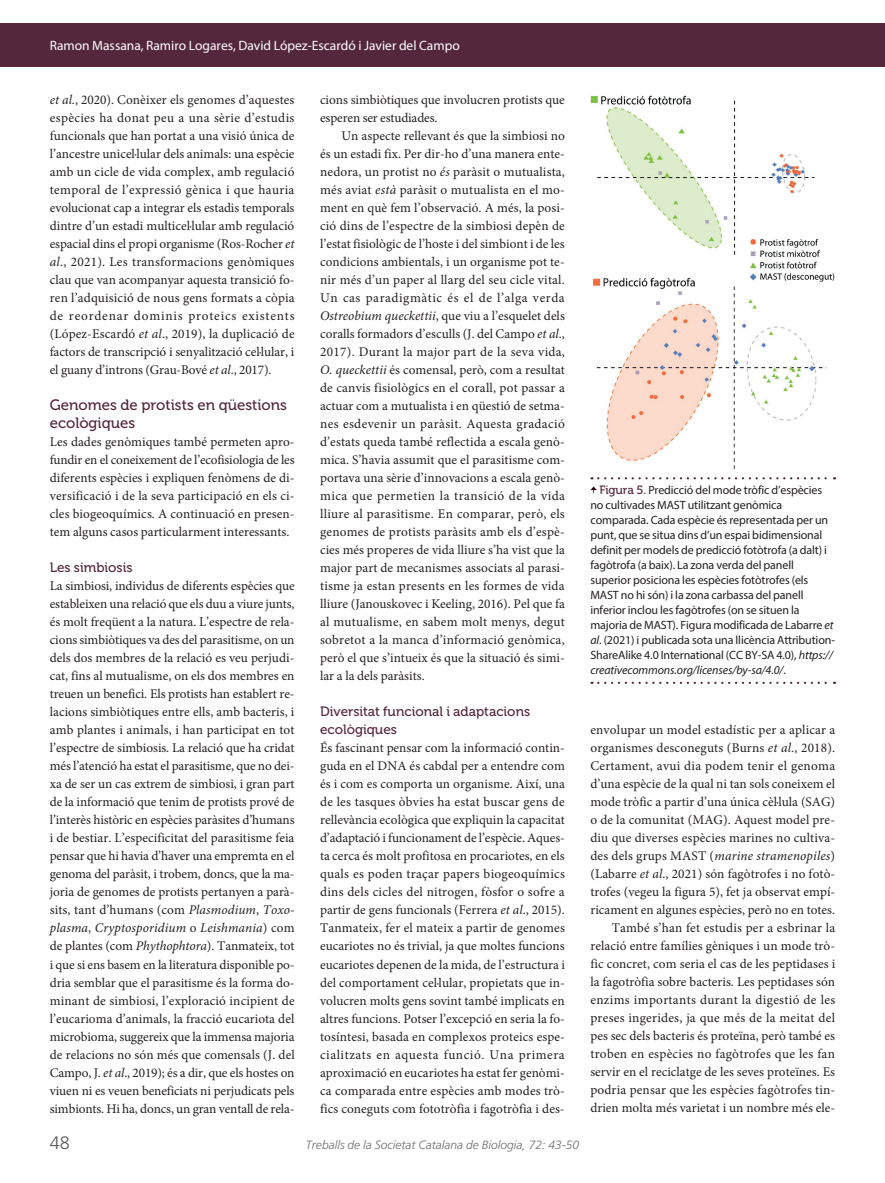
<style>
.page{position:relative;width:885px;height:1183px;background:#fff}
.page>*{position:absolute;margin:0;border:0;box-sizing:border-box;transform-origin:0 0}
.t1{font:300 18px "Frutiger LT Std";color:#57585a}
.L1{font:15px/18px "Museo 500";color:#54273c}
.t2{font:13.5px "Myriad Pro";color:#fff}
.L2{font:13.5px/18px "Museo 500";color:#54273c}
.Z0{font:13.35px/18px "Minion Pro";color:#231f20;text-align:justify}
.Z{font:13.35px/18px "Minion Pro";letter-spacing:.01em;color:#231f20;text-align:justify}
.Peu_figura{font:12px/15px "Myriad Pro";letter-spacing:-.01em;color:#231f20}
.t3{font:italic 300 12px "Frutiger LT Std";color:#6c6d70}
.s1{font-style:italic}
.s2{font-family:"Museo 500";color:#54273c}
</style>
<div class="page">
<div style="left:0;top:23px;width:884px;height:44px;background:#54273c"></div>
<img style="left:590px;top:95px;width:245px;height:373px">
<svg style="left:598px;top:477px;width:237px;height:2px"></svg>
<svg style="left:598px;top:681px;width:237px;height:2px"></svg>
<svg style="left:590px;top:486px;width:7px;height:7px"></svg>
<p class="t2" style="left:50px;top:37px;width:411px">Ramon Massana, Ramiro Logares, David López-Escardó i Javier del Campo</p>
<p class="Z" style="left:50px;top:91px;width:246px"><span class="s1">et al</span>., 2020). Conèixer els genomes d’aquestes espècies ha donat peu a una sèrie d’estudis funcionals que han portat a una visió única de l’ancestre unicel·lular dels animals: una espècie amb un cicle de vida complex, amb regulació temporal de l’expressió gènica i que hauria evolucionat cap a integrar els estadis temporals dintre d’un estadi multicel·lular amb regulació espacial dins el propi organisme (Ros-Rocher <span class="s1">et al</span>., 2021). Les transformacions genòmiques clau que van acompanyar aquesta transició fo&shy;ren l’adquisició de nous gens formats a còpia de reordenar dominis proteics existents (López-Escardó <span class="s1">et al</span>., 2019), la duplicació de factors de transcripció i senyalització cel·lular, i el guany d’introns (Grau-Bové <span class="s1">et al</span>., 2017).</p>
<p class="L1" style="left:50px;top:396px;width:239px">Genomes de protists en qüestions ecològiques</p>
<p class="Z0" style="left:50px;top:433px;width:246px">Les dades genòmiques també permeten apro&shy;fundir en el coneixement de l’ecofisiologia de les diferents espècies i expliquen fenòmens de di&shy;versificació i de la seva participació en els ci&shy;cles biogeoquímics. A continuació en presen&shy;tem alguns casos particularment interessants.</p>
<p class="L2" style="left:50px;top:558px;width:84px">Les simbiosis</p>
<p class="Z0" style="left:50px;top:577px;width:246px">La simbiosi, individus de diferents espècies que estableixen una relació que els duu a viure junts, és molt freqüent a la natura. L’espectre de rela&shy;cions simbiòtiques va des del parasitisme, on un dels dos membres de la relació es veu perjudi&shy;cat, fins al mutualisme, on els dos membres en treuen un benefici. Els protists han establert re&shy;lacions simbiòtiques entre ells, amb bacteris, i amb plantes i animals, i han participat en tot l’espectre de simbiosis. La relació que ha cridat més l’atenció ha estat el parasitisme, que no dei&shy;xa de ser un cas extrem de simbiosi, i gran part de la informació que tenim de protists prové de l’interès històric en espècies paràsites d’humans i de bestiar. L’especificitat del parasitisme feia pensar que hi havia d’haver una empremta en el genoma del paràsit, i trobem, doncs, que la ma&shy;joria de genomes de protists pertanyen a parà&shy;sits, tant d’humans (com <span class="s1">Plasmodium</span>, <span class="s1">Toxo&shy;plasma</span>, <span class="s1">Cryptosporidium</span> o <span class="s1">Leishmania</span>) com de plantes (com <span class="s1">Phythophtora</span>). Tanmateix, tot i que si ens basem en la literatura disponible po&shy;dria semblar que el parasitisme és la forma do&shy;minant de simbiosi, l’exploració incipient de l’eucarioma d’animals, la fracció eucariota del microbioma, suggereix que la immensa majoria de relacions no són més que comensals (J. del Campo, J. <span class="s1">et al</span>., 2019); és a dir, que els hostes on viuen ni es veuen beneficiats ni perjudicats pels simbionts. Hi ha, doncs, un gran ventall de rela-</p>
<p class="Z0" style="left:320px;top:91px;width:246px">cions simbiòtiques que involucren protists que esperen ser estudiades.</p>
<p class="Z" style="left:320px;top:127px;width:246px;text-indent:21px">Un aspecte rellevant és que la simbiosi no és un estadi fix. Per dir-ho d’una manera ente&shy;nedora, un protist no <span class="s1">és</span> paràsit o mutualista, més aviat <span class="s1">està</span> paràsit o mutualista en el mo&shy;ment en què fem l’observació. A més, la posi&shy;ció dins de l’espectre de la simbiosi depèn de l’estat fisiològic de l’hoste i del simbiont i de les condicions ambientals, i un organisme pot te&shy;nir més d’un paper al llarg del seu cicle vital.<br>Un cas paradigmàtic és el de l’alga verda <span class="s1">Ostreobium queckettii</span>, que viu a l’esquelet dels coralls formadors d’esculls (J. del Campo <span class="s1">et al</span>., 2017). Durant la major part de la seva vida, <span class="s1">O. queckettii</span> és comensal, però, com a resultat de canvis fisiològics en el corall, pot passar a actuar com a mutualista i en qüestió de setma&shy;nes esdevenir un paràsit. Aquesta gradació d’estats queda també reflectida a escala genò&shy;mica. S’havia assumit que el parasitisme com&shy;portava una sèrie d’innovacions a escala genò&shy;mica que permetien la transició de la vida lliure al parasitisme. En comparar, però, els genomes de protists paràsits amb els d’espè&shy;cies més properes de vida lliure s’ha vist que la major part de mecanismes associats al parasi&shy;tisme ja estan presents en les formes de vida lliure (Janouskovec i Keeling, 2016). Pel que fa al mutualisme, en sabem molt menys, degut sobretot a la manca d’informació genòmica, però el que s’intueix és que la situació és simi&shy;lar a la dels paràsits.</p>
<p class="L2" style="left:320px;top:702px;width:212px">Diversitat funcional i adaptacions ecològiques</p>
<p class="Z0" style="left:320px;top:739px;width:246px">És fascinant pensar com la informació contin&shy;guda en el DNA és cabdal per a entendre com és i com es comporta un organisme. Així, una de les tasques òbvies ha estat buscar gens de rellevància ecològica que expliquin la capacitat d’adaptació i funcionament de l’espècie. Aques&shy;ta cerca és molt profitosa en procariotes, en els quals es poden traçar papers biogeoquímics dins dels cicles del nitrogen, fòsfor o sofre a partir de gens funcionals (Ferrera <span class="s1">et al</span>., 2015).<br>Tanmateix, fer el mateix a partir de genomes eucariotes no és trivial, ja que moltes funcions eucariotes depenen de la mida, de l’estructura i del comportament cel·lular, propietats que in&shy;volucren molts gens sovint també implicats en altres funcions. Potser l’excepció en seria la fo&shy;tosíntesi, basada en complexos proteics espe&shy;cialitzats en aquesta funció. Una primera aproximació en eucariotes ha estat fer genòmi&shy;ca comparada entre espècies amb modes trò&shy;fics coneguts com fototròfia i fagotròfia i des-</p>
<h1 class="t1" style="left:50px;top:1131px;width:22px">48</h1>
<p class="t3" style="left:306px;top:1137px;width:274px">Treballs de la Societat Catalana de Biologia, 72: 43-50</p>
<p class="Peu_figura" style="left:590px;top:482px;width:246px;text-indent:9px"><span class="s2">Figura 5.</span> Predicció del mode tròfic d’espècies no cultivades MAST utilitzant genòmica comparada. Cada espècie és representada per un punt, que se situa dins d’un espai bidimensional definit per models de predicció fotòtrofa (a dalt) i fagòtrofa (a baix). La zona verda del panell superior posiciona les espècies fotòtrofes (els MAST no hi són) i la zona carbassa del panell inferior inclou les fagòtrofes (on se situen la majoria de MAST). Figura modificada de Labarre <span class="s1">et al</span>. (2021) i publicada sota una llicència Attribution-ShareAlike 4.0 International (CC BY-SA 4.0), <span class="s1">https:// creativecommons.org/licenses/by-sa/4.0/</span>.</p>
<p class="Z0" style="left:590px;top:720px;width:246px">envolupar un model estadístic per a aplicar a organismes desconeguts (Burns <span class="s1">et al</span>., 2018).<br>Certament, avui dia podem tenir el genoma d’una espècie de la qual ni tan sols coneixem el mode tròfic a partir d’una única cèl·lula (SAG) o de la comunitat (MAG). Aquest model pre&shy;diu que diverses espècies marines no cultiva&shy;des dels grups MAST (<span class="s1">marine stramenopiles</span>) (Labarre <span class="s1">et al</span>., 2021) són fagòtrofes i no fotò&shy;trofes (vegeu la figura 5), fet ja observat empí&shy;ricament en algunes espècies, però no en totes.</p>
<p class="Z" style="left:590px;top:918px;width:246px;text-indent:21px">També s’han fet estudis per a esbrinar la relació entre famílies gèniques i un mode trò&shy;fic concret, com seria el cas de les peptidases i la fagotròfia sobre bacteris. Les peptidases són enzims importants durant la digestió de les preses ingerides, ja que més de la meitat del pes sec dels bacteris és proteïna, però també es troben en espècies no fagòtrofes que les fan servir en el reciclatge de les seves proteïnes. Es podria pensar que les espècies fagòtrofes tin&shy;drien molta més varietat i un nombre més ele-</p>
</div>
